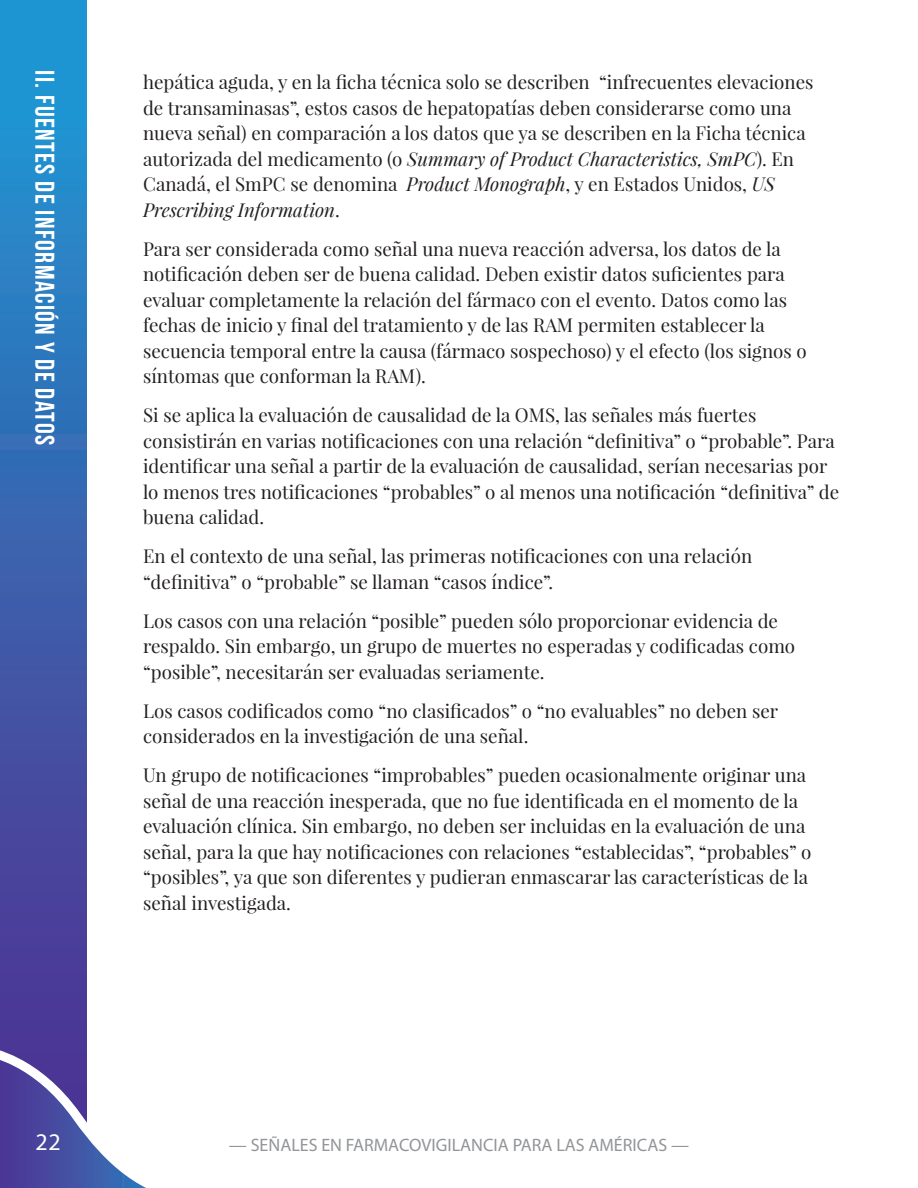
<style>
.page{position:relative;width:918px;height:1188px;background:#fff}
.page>*{position:absolute;margin:0;border:0;box-sizing:border-box;transform-origin:0 0}
.t1{font:700 27px "Bebas Neue";letter-spacing:.05em;color:#fff}
.t2{font:24px "Myriad Pro";color:#fff}
.BODY_TEXT{font:18.75px/25.5px "Playfair Display";color:#231f20}
.t3{font:18px "Myriad Pro";color:#939598}
.s1{font-style:italic}
</style>
<div class="page">
<div style="left:0;top:0;width:86px;height:1151px;background:linear-gradient(to bottom,#1c9cd6,#572888)"></div>
<svg style="left:0;top:1041px;width:146px;height:147px"></svg>
<h1 class="t1" style="left:60px;top:70px;width:376px;rotate:90deg">II. Fuentes de información y de datos</h1>
<p class="BODY_TEXT" style="left:143px;top:69px;width:672px">hepática aguda, y en la ficha técnica solo se describen “infrecuentes elevaciones de transaminasas”, estos casos de hepatopatías deben considerarse como una nueva señal) en comparación a los datos que ya se describen en la Ficha técnica autorizada del medicamento (o <span class="s1">Summary of Product Characteristics, SmPC</span>). En Canadá, el SmPC se denomina <span class="s1">Product Monograph</span>, y en Estados Unidos, <span class="s1">US Prescribing Information</span>.</p>
<p class="BODY_TEXT" style="left:143px;top:236px;width:665px">Para ser considerada como señal una nueva reacción adversa, los datos de la notificación deben ser de buena calidad. Deben existir datos suficientes para evaluar completamente la relación del fármaco con el evento. Datos como las fechas de inicio y final del tratamiento y de las RAM permiten establecer la secuencia temporal entre la causa (fármaco sospechoso) y el efecto (los signos o síntomas que conforman la RAM).</p>
<p class="BODY_TEXT" style="left:143px;top:402px;width:698px">Si se aplica la evaluación de causalidad de la OMS, las señales más fuertes consistirán en varias notificaciones con una relación “definitiva” o “probable”. Para identificar una señal a partir de la evaluación de causalidad, serían necesarias por lo menos tres notificaciones “probables” o al menos una notificación “definitiva” de buena calidad.</p>
<p class="BODY_TEXT" style="left:143px;top:543px;width:611px">En el contexto de una señal, las primeras notificaciones con una relación “definitiva” o “probable” se llaman “casos índice”.</p>
<p class="BODY_TEXT" style="left:143px;top:608px;width:654px">Los casos con una relación “posible” pueden sólo proporcionar evidencia de respaldo. Sin embargo, un grupo de muertes no esperadas y codificadas como “posible”, necesitarán ser evaluadas seriamente.</p>
<p class="BODY_TEXT" style="left:143px;top:698px;width:637px">Los casos codificados como “no clasificados” o “no evaluables” no deben ser considerados en la investigación de una señal.</p>
<p class="BODY_TEXT" style="left:143px;top:762px;width:670px">Un grupo de notificaciones “improbables” pueden ocasionalmente originar una señal de una reacción inesperada, que no fue identificada en el momento de la evaluación clínica. Sin embargo, no deben ser incluidas en la evaluación de una señal, para la que hay notificaciones con relaciones “establecidas”, “probables” o “posibles”, ya que son diferentes y pudieran enmascarar las características de la señal investigada.</p>
<p class="t2" style="left:36px;top:1127px;width:27px">22</p>
<p class="t3" style="left:229px;top:1134px;width:462px">— SEÑALES EN FARMACOVIGILANCIA PARA LAS AMÉRICAS —</p>
</div>
